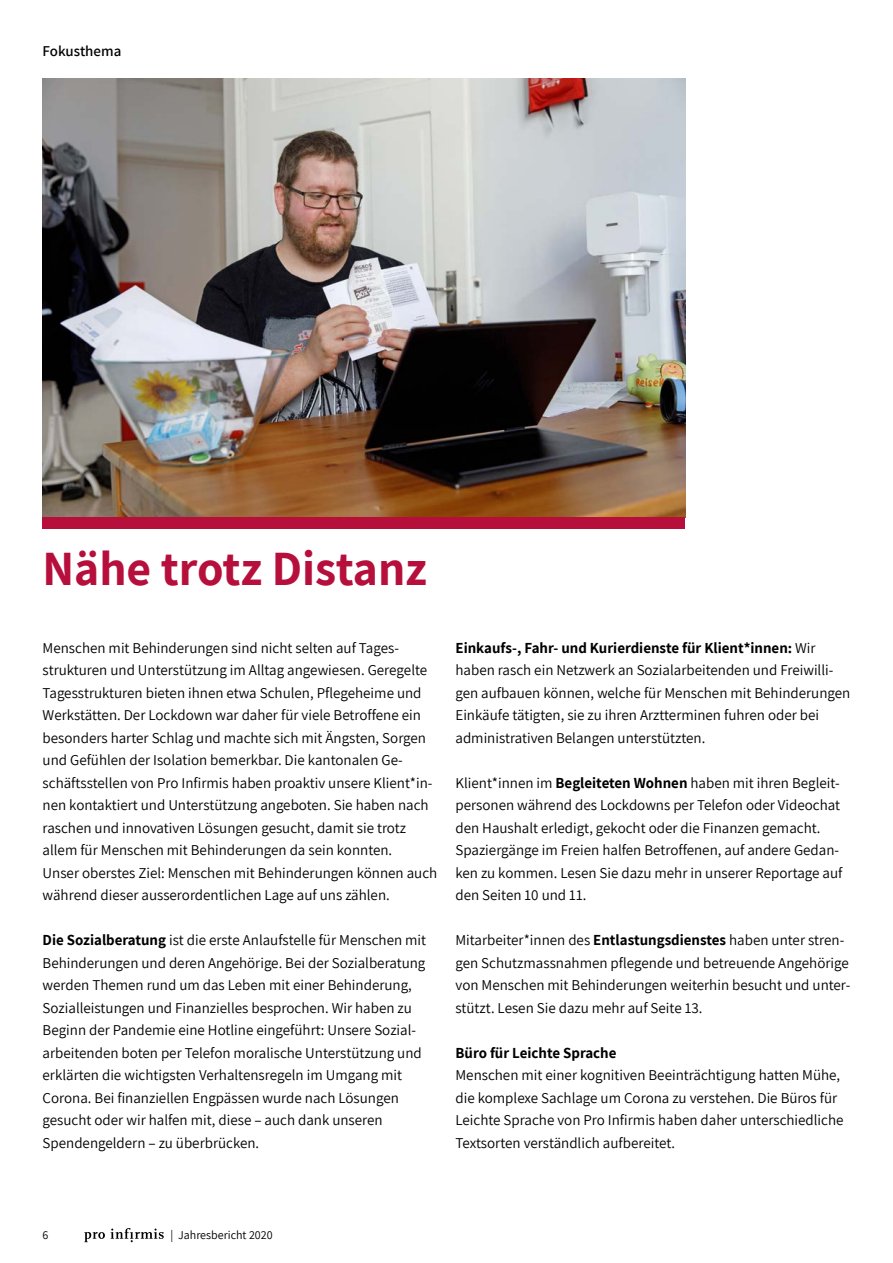
<style>
.page{position:relative;width:893px;height:1263px;background:#fff}
.page>*{position:absolute;margin:0;border:0;box-sizing:border-box;transform-origin:0 0}
.t1{font:700 48px "Assistant";color:#b60f3c}
.t2{font:15px/22.5px "Assistant";color:#000}
.t3{font:700 15px "Assistant";color:#000}
.t4{font:600 15px "Assistant";color:#000}
.t5{font:12px "Assistant";color:#000}
.s1{font-weight:700}
</style>
<div class="page">
<svg style="left:84px;top:1232px;width:21px;height:10px"></svg>
<svg style="left:111px;top:1228px;width:53px;height:14px"></svg>
<img style="left:42px;top:79px;width:643px;height:439px">
<div style="left:43px;top:518px;width:642px;height:11px;background:#b60f3c"></div>
<h1 class="t4" style="left:43px;top:41px;width:80px">Fokusthema</h1>
<h2 class="t1" style="left:42px;top:536px;width:386px">Nähe trotz Distanz</h2>
<p class="t2" style="left:43px;top:636px;width:396px">Menschen mit Behinderungen sind nicht selten auf Tages&shy;strukturen und Unterstützung im Alltag angewiesen. Geregelte Tagesstrukturen bieten ihnen etwa Schulen, Pflegeheime und Werkstätten. Der Lockdown war daher für viele Betroffene ein besonders harter Schlag und machte sich mit Ängsten, Sorgen und Gefühlen der Isolation bemerkbar. Die kantonalen Ge&shy;schäftsstellen von Pro Infirmis haben proaktiv unsere Klient*in&shy;nen kontaktiert und Unterstützung angeboten. Sie haben nach raschen und innovativen Lösungen gesucht, damit sie trotz allem für Menschen mit Behinderungen da sein konnten.<br>Unser oberstes Ziel: Menschen mit Behinderungen können auch während dieser ausserordentlichen Lage auf uns zählen.</p>
<p class="t2" style="left:43px;top:928px;width:385px"><span class="s1">Die Sozialberatung</span> ist die erste Anlaufstelle für Menschen mit Behinderungen und deren Angehörige. Bei der Sozialberatung werden Themen rund um das Leben mit einer Behinderung, Sozialleistungen und Finanzielles besprochen. Wir haben zu Beginn der Pandemie eine Hotline eingeführt: Unsere Sozial&shy;arbeitenden boten per Telefon moralische Unterstützung und erklärten die wichtigsten Verhaltensregeln im Umgang mit Corona. Bei finanziellen Engpässen wurde nach Lösungen gesucht oder wir halfen mit, diese – auch dank unseren Spendengeldern – zu überbrücken.</p>
<p class="t2" style="left:455px;top:636px;width:396px"><span class="s1">Einkaufs-, Fahr- und Kurierdienste für Klient*innen:</span> Wir haben rasch ein Netzwerk an Sozialarbeitenden und Freiwilli&shy;gen aufbauen können, welche für Menschen mit Behinderungen Einkäufe tätigten, sie zu ihren Arztterminen fuhren oder bei administrativen Belangen unterstützten.</p>
<p class="t2" style="left:455px;top:771px;width:388px">Klient*innen im <span class="s1">Begleiteten Wohnen</span> haben mit ihren Begleit&shy;personen während des Lockdowns per Telefon oder Videochat den Haushalt erledigt, gekocht oder die Finanzen gemacht.<br>Spaziergänge im Freien halfen Betroffenen, auf andere Gedan&shy;ken zu kommen. Lesen Sie dazu mehr in unserer Reportage auf den Seiten 10 und 11.</p>
<p class="t2" style="left:455px;top:928px;width:396px">Mitarbeiter*innen des <span class="s1">Entlastungsdienstes</span> haben unter stren&shy;gen Schutzmassnahmen pflegende und betreuende Angehörige von Menschen mit Behinderungen weiterhin besucht und unter&shy;stützt. Lesen Sie dazu mehr auf Seite 13.</p>
<h3 class="t3" style="left:455px;top:1042px;width:162px">Büro für Leichte Sprache</h3>
<p class="t2" style="left:455px;top:1063px;width:390px">Menschen mit einer kognitiven Beeinträchtigung hatten Mühe, die komplexe Sachlage um Corona zu verstehen. Die Büros für Leichte Sprache von Pro Infirmis haben daher unterschiedliche Textsorten verständlich aufbereitet.</p>
<p class="t5" style="left:43px;top:1226px;width:7px">6</p>
<p class="t5" style="left:171px;top:1226px;width:104px">| Jahresbericht 2020</p>
</div>
